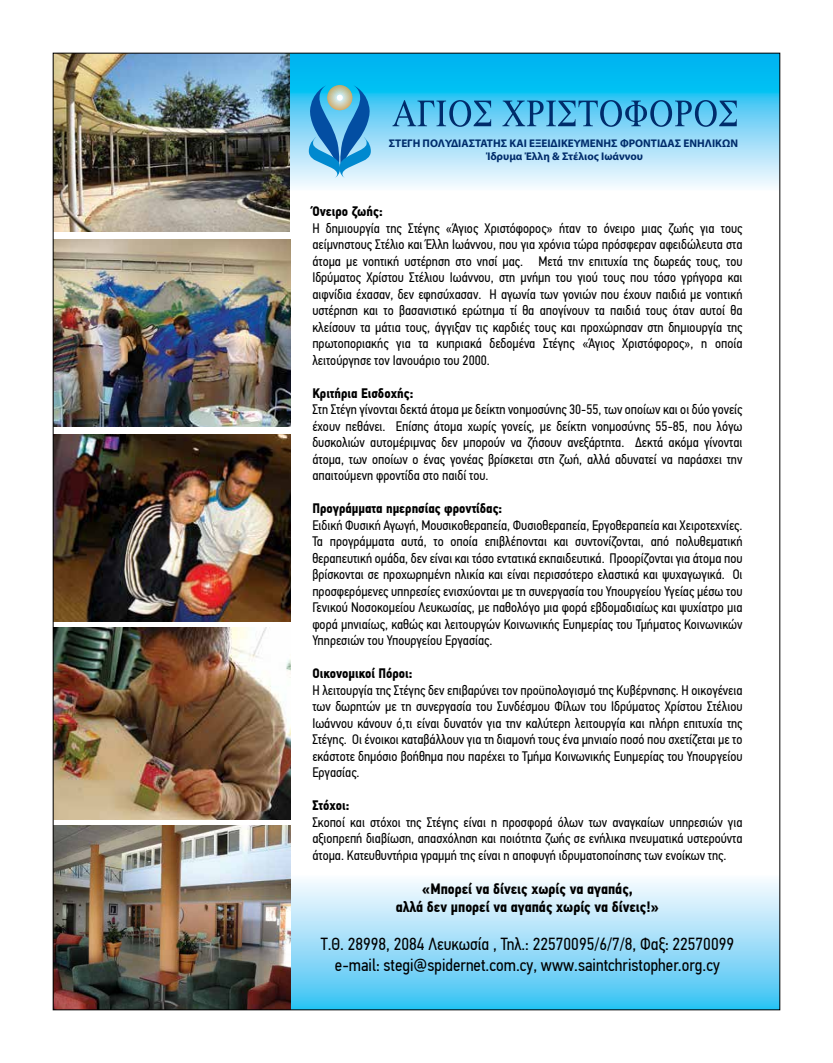
<style>
.page{position:relative;width:833px;height:1063px;background:#fff}
.page>*{position:absolute;margin:0;border:0;box-sizing:border-box;transform-origin:0 0}
.t1{font:17.5px/21px "PF Din Text Cond Pro";color:#000;text-align:center}
.t2{font:700 15px/18px "PF Din Text Cond Pro";color:#000;text-align:center}
.t3{font:13.75px/16.5px "PF Din Text Cond Pro";color:#000;text-align:justify}
.t4{font:700 13.75px "PF Din Text Cond Pro";color:#000}
.t5{font:700 11.12px/13.4px "Myriad Pro";color:#002c6b;text-align:center}
</style>
<div class="page">
<svg style="left:290px;top:55px;width:488px;height:132px;background:#6bd3f6"></svg>
<div style="left:53px;top:873px;width:727px;height:137px;background:linear-gradient(to bottom,#fffdff,#3ac2f3)"></div>
<svg style="left:308px;top:85px;width:63px;height:93px;background:#54a5d2"></svg>
<svg style="left:392px;top:100px;width:99px;height:27px;background:#48a1d0"></svg>
<svg style="left:502px;top:100px;width:234px;height:27px;background:#479fcd"></svg>
<img style="left:55px;top:628px;width:236px;height:191px">
<img style="left:55px;top:825px;width:236px;height:183px">
<img style="left:55px;top:435px;width:236px;height:187px">
<img style="left:55px;top:240px;width:236px;height:186px">
<img style="left:55px;top:55px;width:235px;height:176px">
<p class="t5" style="left:389px;top:136px;width:351px">ΣΤΕΓΗ ΠΟΛΥΔΙΑΣΤΑΤΗΣ ΚΑΙ ΕΞΕΙΔΙΚΕΥΜΕΝΗΣ ΦΡΟΝΤΙΔΑΣ ΕΝΗΛΙΚΩΝ<br>Ίδρυμα Έλλη &amp; Στέλιος Ιωάννου</p>
<p class="t4" style="left:312px;top:203px;width:72px">Όνειρο ζωής:</p>
<p class="t3" style="left:312px;top:220px;width:431px">Η δηµιουργία της Στέγης «Άγιος Χριστόφορος» ήταν το όνειρο µιας ζωής για τους αείµνηστους Στέλιο και Έλλη Ιωάννου, που για χρόνια τώρα πρόσφεραν αφειδώλευτα στα άτοµα µε νοητική υστέρηση στο νησί µας. Μετά την επιτυχία της δωρεάς τους, του Ιδρύµατος Χρίστου Στέλιου Ιωάννου, στη µνήµη του γιού τους που τόσο γρήγορα και αιφνίδια έχασαν, δεν εφησύχασαν. Η αγωνία των γονιών που έχουν παιδιά µε νοητική υστέρηση και το βασανιστικό ερώτηµα τί θα απογίνουν τα παιδιά τους όταν αυτοί θα κλείσουν τα µάτια τους, άγγιξαν τις καρδιές τους και προχώρησαν στη δηµιουργία της πρωτοποριακής για τα κυπριακά δεδοµένα Στέγης «Άγιος Χριστόφορος», η οποία λειτούργησε τον Ιανουάριο του 2000.</p>
<p class="t4" style="left:312px;top:384px;width:102px">Κριτήρια Εισδοχής:</p>
<p class="t3" style="left:312px;top:401px;width:431px">Στη Στέγη γίνονται δεκτά άτοµα µε δείκτη νοηµοσύνης 30-55, των οποίων και οι δύο γονείς έχουν πεθάνει. Επίσης άτοµα χωρίς γονείς, µε δείκτη νοηµοσύνης 55-85, που λόγω δυσκολιών αυτοµέριµνας δεν µπορούν να ζήσουν ανεξάρτητα. ∆εκτά ακόµα γίνονται άτοµα, των οποίων ο ένας γονέας βρίσκεται στη ζωή, αλλά αδυνατεί να παράσχει την απαιτούµενη φροντίδα στο παιδί του.</p>
<p class="t4" style="left:312px;top:500px;width:191px">Προγράµµατα ηµερησίας φροντίδας:</p>
<p class="t3" style="left:312px;top:517px;width:431px">Ειδική Φυσική Αγωγή, Μουσικοθεραπεία, Φυσιοθεραπεία, Εργοθεραπεία και Χειροτεχνίες.<br>Τα προγράµµατα αυτά, το οποία επιβλέπονται και συντονίζονται, από πολυθεµατική θεραπευτική οµάδα, δεν είναι και τόσο εντατικά εκπαιδευτικά. Προορίζονται για άτοµα που βρίσκονται σε προχωρηµένη ηλικία και είναι περισσότερο ελαστικά και ψυχαγωγικά. Οι προσφερόµενες υπηρεσίες ενισχύονται µε τη συνεργασία του Υπουργείου Υγείας µέσω του Γενικού Νοσοκοµείου Λευκωσίας, µε παθολόγο µια φορά εβδοµαδιαίως και ψυχίατρο µια φορά µηνιαίως, καθώς και λειτουργών Κοινωνικής Ευηµερίας του Τµήµατος Κοινωνικών Υπηρεσιών του Υπουργείου Εργασίας.</p>
<p class="t4" style="left:312px;top:665px;width:102px">Οικονοµικοί Πόροι:</p>
<p class="t3" style="left:312px;top:682px;width:431px">Η λειτουργία της Στέγης δεν επιβαρύνει τον προϋπολογισµό της Κυβέρνησης. Η οικογένεια των δωρητών µε τη συνεργασία του Συνδέσµου Φίλων του Ιδρύµατος Χρίστου Στέλιου Ιωάννου κάνουν ό,τι είναι δυνατόν για την καλύτερη λειτουργία και πλήρη επιτυχία της Στέγης. Οι ένοικοι καταβάλλουν για τη διαµονή τους ένα µηνιαίο ποσό που σχετίζεται µε το εκάστοτε δηµόσιο βοήθηµα που παρέχει το Τµήµα Κοινωνικής Ευηµερίας του Υπουργείου Εργασίας.</p>
<p class="t4" style="left:312px;top:797px;width:39px">Στόχοι:</p>
<p class="t3" style="left:312px;top:814px;width:431px">Σκοποί και στόχοι της Στέγης είναι η προσφορά όλων των αναγκαίων υπηρεσιών για αξιοπρεπή διαβίωση, απασχόληση και ποιότητα ζωής σε ενήλικα πνευµατικά υστερούντα άτοµα. Κατευθυντήρια γραµµή της είναι η αποφυγή ιδρυµατοποίησης των ενοίκων της.</p>
<p class="t2" style="left:396px;top:880px;width:265px">«Μπορεί να δίνεις χωρίς να αγαπάς,<br>αλλά δεν µπορεί να αγαπάς χωρίς να δίνεις!»</p>
<p class="t1" style="left:321px;top:933px;width:415px">Τ.Θ. 28998, 2084 Λευκωσία , Τηλ.: 22570095/6/7/8, Φαξ: 22570099 e-mail: stegi@spidernet.com.cy, www.saintchristopher.org.cy</p>
</div>
